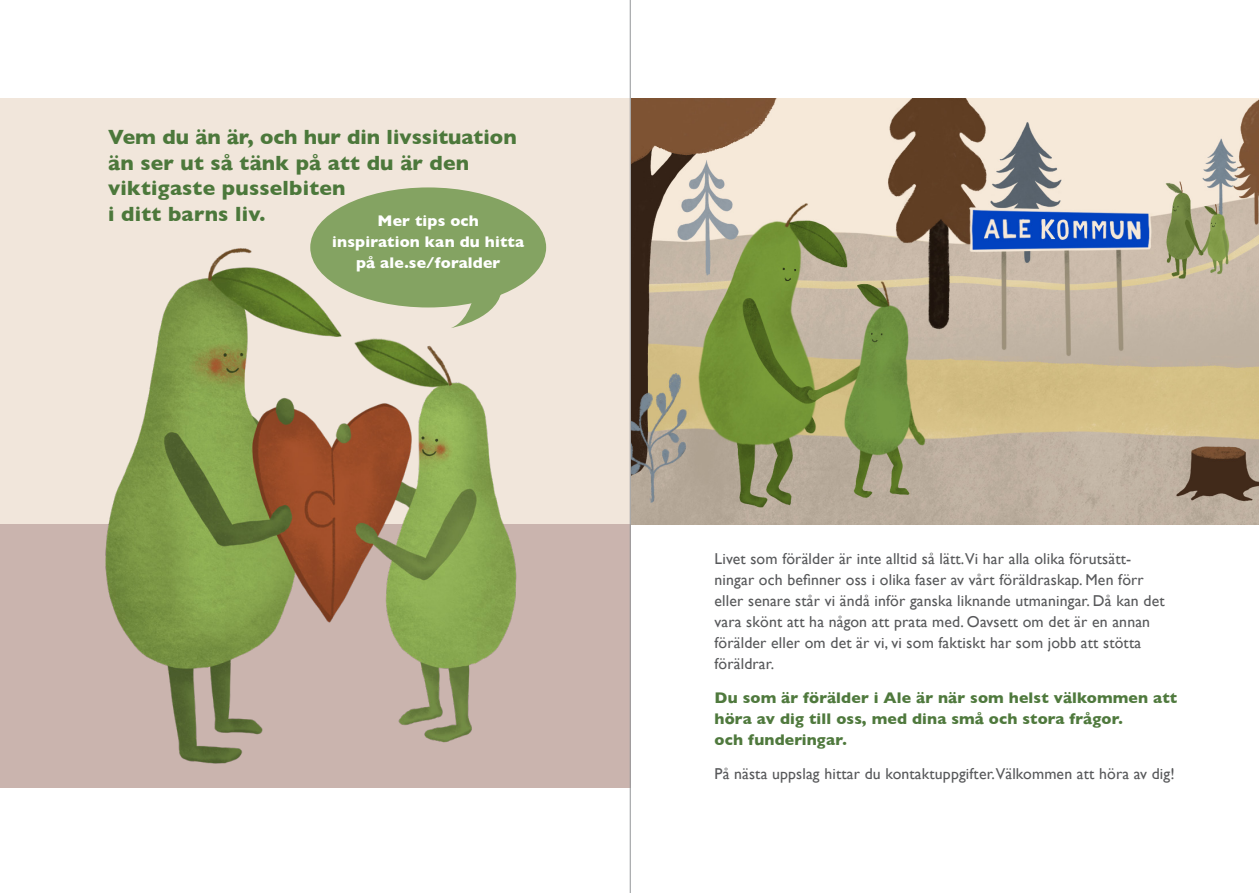
<style>
.page{position:relative;width:1259px;height:893px;background:#fff}
.page>*{position:absolute;margin:0;border:0;box-sizing:border-box;transform-origin:0 0}
.Brödtext{font:700 21px/25.5px "Gill Sans";letter-spacing:.01em;color:#4c783b}
.Brödtext-2{font:15.75px/21px "Gill Sans";letter-spacing:.01em;color:#57585a}
.Brödtext-3{font:700 15.75px/21px "Gill Sans";letter-spacing:.01em;color:#4f793d}
.Brödtext-4{font:700 15.75px/21px "Gill Sans";letter-spacing:.01em;color:#fff;text-align:center}
</style>
<div class="page">
<img style="left:631px;top:99px;width:628px;height:425px">
<div style="left:0;top:99px;width:630px;height:427px;background:#f1e6db"></div>
<div style="left:0;top:524px;width:630px;height:264px;background:#cab4ae"></div>
<img style="left:105px;top:245px;width:442px;height:519px">
<div style="left:310px;top:187px;width:236px;height:120px;background:#84a362;border-radius:50%"></div>
<svg style="left:451px;top:294px;width:51px;height:34px"></svg>
<hr style="left:630px;top:0;width:1px;height:893px;background:#939598">
<p class="Brödtext" style="left:108px;top:124px;width:410px">Vem du än är, och hur din livssituation än ser ut så tänk på att du är den viktigaste pusselbiten<br>i ditt barns liv.</p>
<p class="Brödtext-4" style="left:332px;top:210px;width:193px">Mer tips och inspiration kan du hitta på ale.se/foralder</p>
<p class="Brödtext-2" style="left:714px;top:548px;width:451px">Livet som förälder är inte alltid så lätt.Vi har alla olika förutsätt&shy;ningar och befinner oss i olika faser av vårt föräldraskap. Men förr eller senare står vi ändå inför ganska liknande utmaningar. Då kan det vara skönt att ha någon att prata med. Oavsett om det är en annan förälder eller om det är vi, vi som faktiskt har som jobb att stötta föräldrar.</p>
<p class="Brödtext-3" style="left:714px;top:687px;width:464px">Du som är förälder i Ale är när som helst välkommen att höra av dig till oss, med dina små och stora frågor.<br>och funderingar.</p>
<p class="Brödtext-2" style="left:714px;top:763px;width:462px">På nästa uppslag hittar du kontaktuppgifter.Välkommen att höra av dig!</p>
</div>
